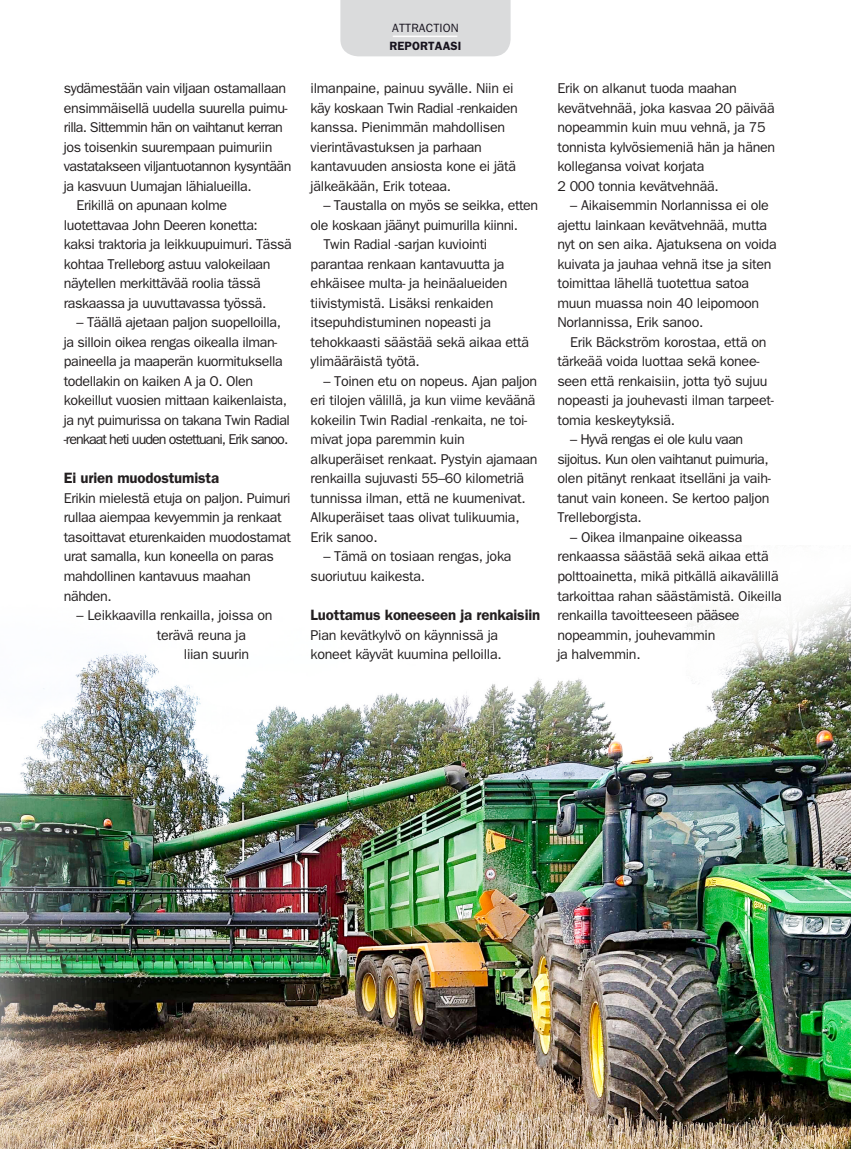
<style>
.page{position:relative;width:851px;height:1149px;background:#fff}
.page>*{position:absolute;margin:0;border:0;box-sizing:border-box;transform-origin:0 0}
.t1{font:600 15px "ITC Franklin Gothic Std";letter-spacing:-.01em;color:#231f20}
.t2{font:14.25px/19.5px "ITC Franklin Gothic Std";letter-spacing:-.02em;color:#231f20}
.t3{font:12px "ITC Franklin Gothic Std";letter-spacing:.01em;color:#17131e}
.t4{font:600 12px "ITC Franklin Gothic Std";letter-spacing:.01em;color:#17131e}
</style>
<div class="page">
<div style="left:340px;top:0;width:170px;height:56px;background:#dadbdc"></div>
<hr style="left:392px;top:36px;width:65px;height:1px;background:#fff">
<img style="left:0;top:593px;width:850px;height:555px">
<img style="left:0;top:891px;width:28px;height:253px">
<p class="t2" style="left:64px;top:79px;width:229px">sydämestään vain viljaan ostamallaan ensimmäisellä uudella suurella puimu&shy;rilla. Sittemmin hän on vaihtanut kerran jos toisenkin suurempaan puimuriin vastatakseen viljantuotannon kysyntään ja kasvuun Uumajan lähialueilla.</p>
<p class="t2" style="left:64px;top:196px;width:229px;text-indent:13px">Erikillä on apunaan kolme luotettavaa John Deeren konetta: kaksi traktoria ja leikkuupuimuri. Tässä kohtaa Trelleborg astuu valokeilaan näytellen merkittävää roolia tässä raskaassa ja uuvuttavassa työssä.</p>
<p class="t2" style="left:64px;top:313px;width:228px;text-indent:13px">– Täällä ajetaan paljon suopelloilla, ja silloin oikea rengas oikealla ilman&shy;paineella ja maaperän kuormituksella todellakin on kaiken A ja O. Olen kokeillut vuosien mittaan kaikenlaista, ja nyt puimurissa on takana Twin Radial -renkaat heti uuden ostettuani, Erik sanoo.</p>
<p class="t1" style="left:64px;top:469px;width:157px">Ei urien muodostumista</p>
<p class="t2" style="left:64px;top:488px;width:229px">Erikin mielestä etuja on paljon. Puimuri rullaa aiempaa kevyemmin ja renkaat tasoittavat eturenkaiden muodostamat urat samalla, kun koneella on paras mahdollinen kantavuus maahan nähden.</p>
<p class="t2" style="left:77px;top:605px;width:197px">– Leikkaavilla renkailla, joissa on</p>
<p class="t2" style="left:157px;top:625px;width:91px">terävä reuna ja</p>
<p class="t2" style="left:184px;top:644px;width:67px">liian suurin</p>
<p class="t3" style="left:392px;top:21px;width:68px">ATTRACTION</p>
<p class="t4" style="left:389px;top:38px;width:73px">REPORTAASI</p>
<p class="t2" style="left:310px;top:79px;width:209px">ilmanpaine, painuu syvälle. Niin ei käy koskaan Twin Radial -renkaiden kanssa. Pienimmän mahdollisen vierintävastuksen ja parhaan kantavuuden ansiosta kone ei jätä jälkeäkään, Erik toteaa.</p>
<p class="t2" style="left:310px;top:196px;width:229px;text-indent:13px">– Taustalla on myös se seikka, etten ole koskaan jäänyt puimurilla kiinni.</p>
<p class="t2" style="left:310px;top:235px;width:220px;text-indent:13px">Twin Radial -sarjan kuviointi parantaa renkaan kantavuutta ja ehkäisee multa- ja heinäalueiden tiivistymistä. Lisäksi renkaiden itsepuhdistuminen nopeasti ja tehokkaasti säästää sekä aikaa että ylimääräistä työtä.</p>
<p class="t2" style="left:310px;top:371px;width:228px;text-indent:13px">– Toinen etu on nopeus. Ajan paljon eri tilojen välillä, ja kun viime keväänä kokeilin Twin Radial -renkaita, ne toi&shy;mivat jopa paremmin kuin alkuperäiset renkaat. Pystyin ajamaan renkailla sujuvasti 55–60 kilometriä tunnissa ilman, että ne kuumenivat.<br>Alkuperäiset taas olivat tulikuumia, Erik sanoo.</p>
<p class="t2" style="left:310px;top:547px;width:202px;text-indent:13px">– Tämä on tosiaan rengas, joka suoriutuu kaikesta.</p>
<p class="t1" style="left:310px;top:605px;width:231px">Luottamus koneeseen ja renkaisiin</p>
<p class="t2" style="left:310px;top:625px;width:192px">Pian kevätkylvö on käynnissä ja koneet käyvät kuumina pelloilla.</p>
<p class="t2" style="left:557px;top:79px;width:219px">Erik on alkanut tuoda maahan kevätvehnää, joka kasvaa 20 päivää nopeammin kuin muu vehnä, ja 75 tonnista kylvösiemeniä hän ja hänen kollegansa voivat korjata<br>2 000 tonnia kevätvehnää.</p>
<p class="t2" style="left:557px;top:196px;width:221px;text-indent:13px">– Aikaisemmin Norlannissa ei ole ajettu lainkaan kevätvehnää, mutta nyt on sen aika. Ajatuksena on voida kuivata ja jauhaa vehnä itse ja siten toimittaa lähellä tuotettua satoa muun muassa noin 40 leipomoon Norlannissa, Erik sanoo.</p>
<p class="t2" style="left:557px;top:332px;width:218px;text-indent:13px">Erik Bäckström korostaa, että on tärkeää voida luottaa sekä konee&shy;seen että renkaisiin, jotta työ sujuu nopeasti ja jouhevasti ilman tarpeet&shy;tomia keskeytyksiä.</p>
<p class="t2" style="left:557px;top:430px;width:215px;text-indent:13px">– Hyvä rengas ei ole kulu vaan sijoitus. Kun olen vaihtanut puimuria, olen pitänyt renkaat itselläni ja vaih&shy;tanut vain koneen. Se kertoo paljon<br>Trelleborgista.</p>
<p class="t2" style="left:557px;top:527px;width:226px;text-indent:13px">– Oikea ilmanpaine oikeassa renkaassa säästää sekä aikaa että polttoainetta, mikä pitkällä aikavälillä tarkoittaa rahan säästämistä. Oikeilla renkailla tavoitteeseen pääsee nopeammin, jouhevammin<br>ja halvemmin.</p>
</div>
